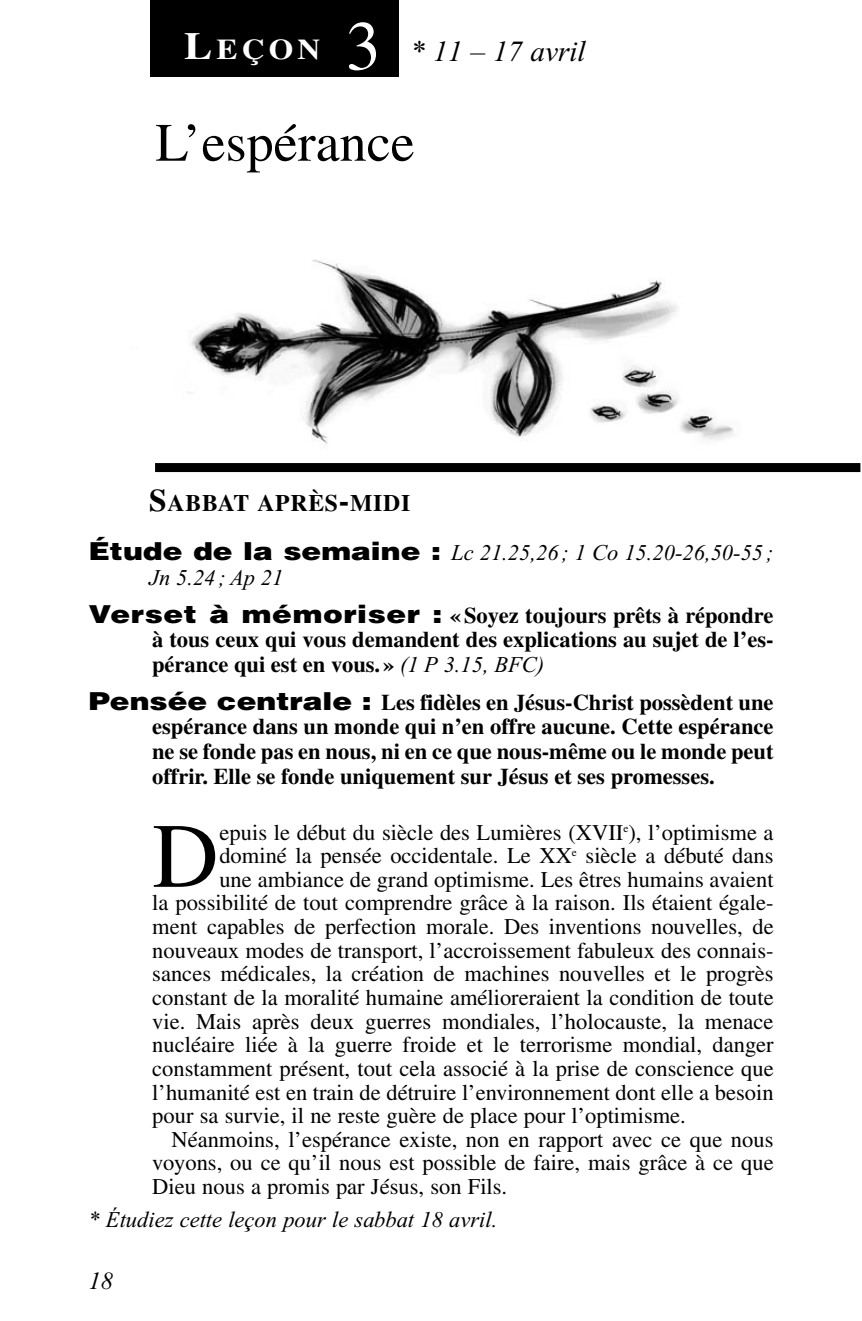
<style>
.page{position:relative;width:862px;height:1321px;background:#fff}
.page>*{position:absolute;margin:0;border:0;box-sizing:border-box;transform-origin:0 0}
.t1{font:91.58px "Times LT Std";color:#000}
.t2{font:69.75px "Times LT Std";color:#fff}
.t3{font:54px "Times LT Std";color:#000}
.t4{font:italic 29.25px "Times New Roman";color:#000}
.t5{font:700 28.8px "Times LT Std";color:#fff;scale:1.1 1}
.t6{font:italic 24.75px "Times New Roman";color:#000}
.t7{font:700 23.62px "Times LT Std";letter-spacing:.035em;color:#000}
.t8{font:22.5px "Times LT Std";color:#000}
.t9{font:700 22.5px/24.8px "Times LT Std";color:#000;text-align:justify}
.t10{font:italic 22.5px/24.8px "Times New Roman";color:#000}
.s1{font-size:38.25px}
.s2{font-size:31.5px}
.s3{font-family:"Helvetica";font-weight:900;font-style:normal;font-size:24.75px}
.s4{font-family:"Helvetica";font-weight:900;font-size:24.75px}
.s5{font-family:"Times New Roman";font-weight:400;font-style:italic}
</style>
<div class="page">
<div style="left:150px;top:0;width:249px;height:77px;background:#000"></div>
<img style="left:188px;top:259px;width:546px;height:185px">
<div style="left:155px;top:463px;width:704px;height:9px;background:#000"></div>
<p class="t5" style="left:184px;top:39px;width:125px"><span class="s1">L</span>EÇON</p>
<h2 class="t2" style="left:346px;top:22px;width:36px">3</h2>
<h3 class="t4" style="left:410px;top:41px;width:177px">* 11 – 17 avril</h3>
<h3 class="t3" style="left:155px;top:124px;width:260px">L’espérance</h3>
<p class="t7" style="left:149px;top:495px;width:262px"><span class="s2">S</span>ABBAT APRÈS<span class="s2">-</span>MIDI</p>
<p class="t10" style="left:149px;top:542px;width:625px;text-indent:-61px"><span class="s3">Étude de la semaine :</span> Lc 21.25,26 ; 1 Co 15.20-26,50-55 ;<br>Jn 5.24 ; Ap 21</p>
<p class="t9" style="left:152px;top:605px;width:622px;text-indent:-64px"><span class="s4">Verset à mémoriser :</span> « Soyez toujours prêts à répondre à tous ceux qui vous demandent des explications au sujet de l’es&shy;pérance qui est en vous. » <span class="s5">(1 P 3.15, BFC)</span></p>
<p class="t9" style="left:152px;top:692px;width:622px;text-indent:-64px"><span class="s4">Pensée centrale :</span> Les fidèles en Jésus-Christ possèdent une espérance dans un monde qui n’en offre aucune. Cette espérance ne se fonde pas en nous, ni en ce que nous-même ou le monde peut offrir. Elle se fonde uniquement sur Jésus et ses promesses.</p>
<h1 class="t1" style="left:152px;top:824px;width:68px">D</h1>
<p class="t8" style="left:219px;top:824px;width:555px">epuis le début du siècle des Lumières (XVII<sup>e</sup>), l’optimisme a</p>
<p class="t8" style="left:219px;top:847px;width:555px">dominé la pensée occidentale. Le XX<sup>e</sup> siècle a débuté dans</p>
<p class="t8" style="left:219px;top:871px;width:555px">une ambiance de grand optimisme. Les êtres humains avaient</p>
<p class="t8" style="left:152px;top:895px;width:622px">la possibilité de tout comprendre grâce à la raison. Ils étaient égale-</p>
<p class="t8" style="left:152px;top:918px;width:622px">ment capables de perfection morale. Des inventions nouvelles, de</p>
<p class="t8" style="left:152px;top:942px;width:622px">nouveaux modes de transport, l’accroissement fabuleux des connais-</p>
<p class="t8" style="left:152px;top:965px;width:622px">sances médicales, la création de machines nouvelles et le progrès</p>
<p class="t8" style="left:152px;top:989px;width:622px">constant de la moralité humaine amélioreraient la condition de toute</p>
<p class="t8" style="left:152px;top:1013px;width:622px">vie. Mais après deux guerres mondiales, l’holocauste, la menace</p>
<p class="t8" style="left:152px;top:1036px;width:622px">nucléaire liée à la guerre froide et le terrorisme mondial, danger</p>
<p class="t8" style="left:152px;top:1060px;width:622px">constamment présent, tout cela associé à la prise de conscience que</p>
<p class="t8" style="left:152px;top:1084px;width:622px">l’humanité est en train de détruire l’environnement dont elle a besoin</p>
<p class="t8" style="left:152px;top:1107px;width:535px">pour sa survie, il ne reste guère de place pour l’optimisme.</p>
<p class="t8" style="left:171px;top:1131px;width:603px">Néanmoins, l’espérance existe, non en rapport avec ce que nous</p>
<p class="t8" style="left:152px;top:1154px;width:622px">voyons, ou ce qu’il nous est possible de faire, mais grâce à ce que</p>
<p class="t8" style="left:152px;top:1178px;width:356px">Dieu nous a promis par Jésus, son Fils.</p>
<p class="t10" style="left:88px;top:1209px;width:410px">* Étudiez cette leçon pour le sabbat 18 avril.</p>
<p class="t6" style="left:88px;top:1271px;width:26px">18</p>
</div>
